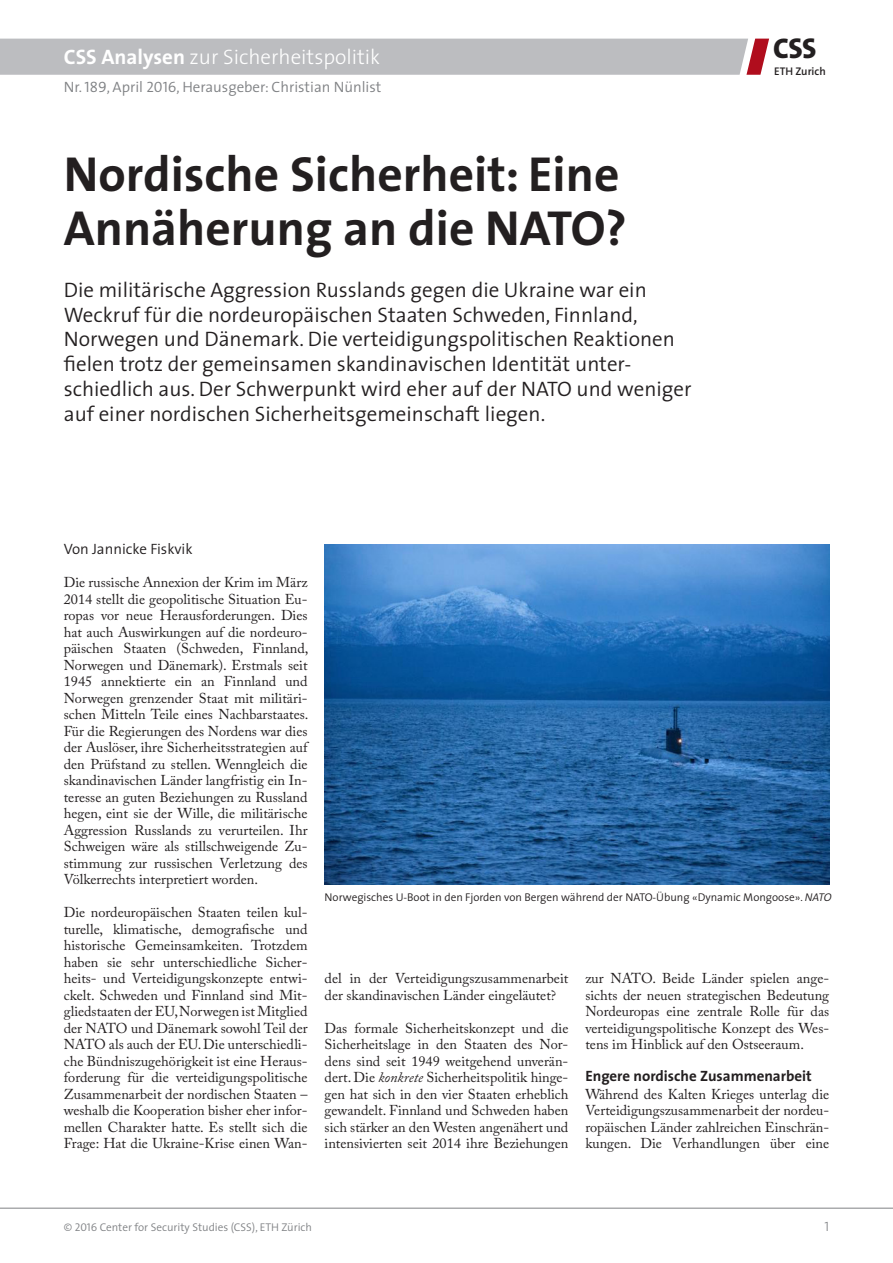
<style>
.page{position:relative;width:893px;height:1263px;background:#fff}
.page>*{position:absolute;margin:0;border:0;box-sizing:border-box;transform-origin:0 0}
.Titel_de{font:700 49.5px/54px "The Sans";color:#231f20}
.t1{font:800 28.65px "The Sans";color:#231f20}
.Lead_de{font:300 21px/24.8px "The Sans";color:#231f20}
.t2{font:300 21px "The Sans";color:#fff}
.t3{font:300 15px "The Sans";color:#808285}
.Lauftext_Titel_de{font:700 15px "The Sans";color:#231f20}
.t4{font:300 15px "The Sans";color:#231f20}
.Text_de{font:14.25px/16.5px "Adobe Caslon Pro";color:#231f20;text-align:justify}
.t5{font:13.5px "The Sans Light Caps";color:#808285}
.Bildlegende_de{font:300 11.25px "The Sans";color:#231f20}
.t6{font:300 11.25px "The Sans";color:#808285}
.t7{font:600 11.1px "The Sans";color:#231f20}
.s1{font-weight:700}
.s2{font-family:"The Sans Semi Light Caps";font-weight:400}
.s3{font-style:italic}
</style>
<div class="page">
<hr style="left:0;top:1208px;width:893px;height:1px;background:#808285">
<div style="left:0;top:39px;width:769px;height:36px;background:#bcbdc0"></div>
<img style="left:325px;top:544px;width:504px;height:340px">
<h3 class="t2" style="left:64px;top:40px;width:318px"><span class="s1">CSS Analysen</span> zur Sicherheitspolitik</h3>
<p class="t3" style="left:64px;top:74px;width:319px">Nr. <span class="s2">189</span>, April <span class="s2">2016</span>, Herausgeber: Christian Nünlist</p>
<p class="Titel_de" style="left:64px;top:146px;width:565px">Nordische Sicherheit: Eine<br>Annäherung an die NATO?</p>
<p class="Lead_de" style="left:64px;top:277px;width:629px">Die militärische Aggression Russlands gegen die Ukraine war ein Weckruf für die nordeuropäischen Staaten Schweden, Finnland, Norwegen und Dänemark. Die verteidigungspolitischen Reaktionen fielen trotz der gemeinsamen skandinavischen Identität unter&shy;schiedlich aus. Der Schwerpunkt wird eher auf der NATO und weniger auf einer nordischen Sicherheitsgemeinschaft liegen.</p>
<h2 class="t1" style="left:773px;top:24px;width:45px">CSS</h2>
<p class="t7" style="left:774px;top:62px;width:53px">ETH Zurich</p>
<p class="t4" style="left:64px;top:537px;width:130px">Von Jannicke Fiskvik</p>
<p class="Text_de" style="left:64px;top:574px;width:246px">Die russische Annexion der Krim im März 2014 stellt die geopolitische Situation Eu&shy;ropas vor neue Herausforderungen. Dies hat auch Auswirkungen auf die nordeuro&shy;päischen Staaten (Schweden, Finnland, Norwegen und Dänemark). Erstmals seit 1945 annektierte ein an Finnland und Norwegen grenzender Staat mit militäri&shy;schen Mitteln Teile eines Nachbarstaates.<br>Für die Regierungen des Nordens war dies der Auslöser, ihre Sicherheitsstrategien auf den Prüfstand zu stellen. Wenngleich die skandinavischen Länder langfristig ein In&shy;teresse an guten Beziehungen zu Russland hegen, eint sie der Wille, die militärische Aggression Russlands zu verurteilen. Ihr Schweigen wäre als stillschweigende Zu&shy;stimmung zur russischen Verletzung des Völkerrechts interpretiert worden.</p>
<p class="Text_de" style="left:64px;top:904px;width:245px">Die nordeuropäischen Staaten teilen kul&shy;turelle, klimatische, demografische und historische Gemeinsamkeiten. Trotzdem haben sie sehr unterschiedliche Sicher&shy;heits- und Verteidigungskonzepte entwi&shy;ckelt. Schweden und Finnland sind Mit&shy;gliedstaaten der EU, Norwegen ist Mitglied der NATO und Dänemark sowohl Teil der NATO als auch der EU. Die unterschiedli&shy;che Bündniszugehörigkeit ist eine Heraus&shy;forderung für die verteidigungspolitische Zusammenarbeit der nordischen Staaten – weshalb die Kooperation bisher eher infor&shy;mellen Charakter hatte. Es stellt sich die Frage: Hat die Ukraine-Krise einen Wan-</p>
<p class="Bildlegende_de" style="left:325px;top:887px;width:508px">Norwegisches U-Boot in den Fjorden von Bergen während der NATO-Übung «Dynamic Mongoose». <span class="s3">NATO</span></p>
<p class="Text_de" style="left:325px;top:970px;width:245px">del in der Verteidigungszusammenarbeit der skandinavischen Länder eingeläutet?</p>
<p class="Text_de" style="left:325px;top:1019px;width:245px">Das formale Sicherheitskonzept und die Sicherheitslage in den Staaten des Nor&shy;dens sind seit 1949 weitgehend unverän&shy;dert. Die <span class="s3">konkrete</span> Sicherheitspolitik hinge&shy;gen hat sich in den vier Staaten erheblich gewandelt. Finnland und Schweden haben sich stärker an den Westen angenähert und intensivierten seit 2014 ihre Beziehungen</p>
<p class="Text_de" style="left:585px;top:970px;width:245px">zur NATO. Beide Länder spielen ange&shy;sichts der neuen strategischen Bedeutung Nordeuropas eine zentrale Rolle für das verteidigungspolitische Konzept des Wes&shy;tens im Hinblick auf den Ostseeraum.</p>
<p class="Lauftext_Titel_de" style="left:585px;top:1063px;width:228px">Engere nordische Zusammenarbeit</p>
<p class="Text_de" style="left:585px;top:1085px;width:245px">Während des Kalten Krieges unterlag die Verteidigungszusammenarbeit der nordeu&shy;ropäischen Länder zahlreichen Einschrän&shy;kungen. Die Verhandlungen über eine</p>
<p class="t6" style="left:64px;top:1217px;width:250px">© <span class="s2">2016</span> Center for Security Studies (CSS), ETH Zürich</p>
<p class="t5" style="left:824px;top:1215px;width:6px">1</p>
</div>
